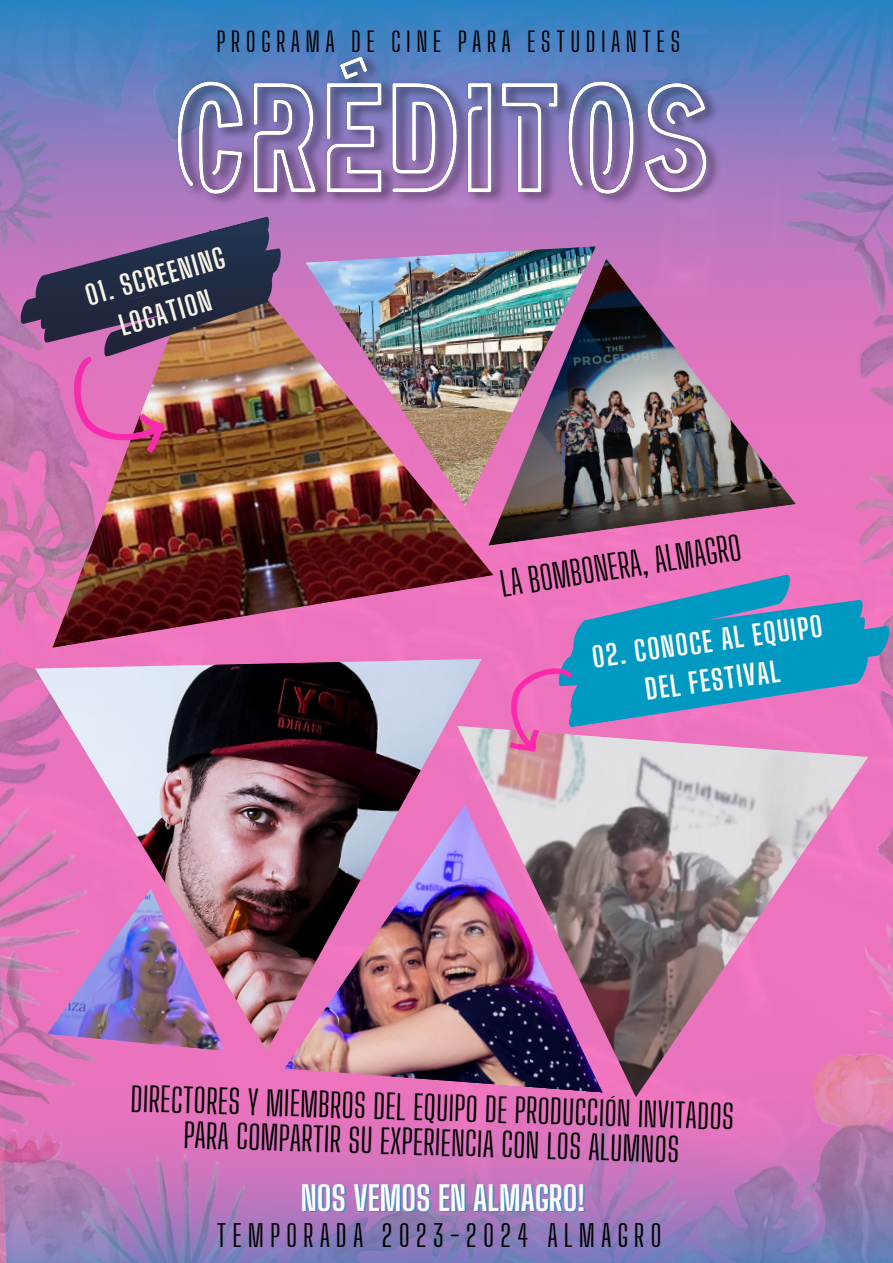
<style>
.page{position:relative;width:893px;height:1263px;background:#fff}
.page>*{position:absolute;margin:0;border:0;box-sizing:border-box;transform-origin:0 0}
.t1{font:33.53px/34.8px "Big Shoulders Display";color:#000;text-align:center}
.t2{font:700 33.53px "Big Shoulders Display";color:#fff}
.t3{font:30px "Big Shoulders Display";letter-spacing:.2em;color:#000}
.t4{font:700 27.9px/39px "Big Shoulders Display";color:#fff;text-align:center}
.t5{font:27px "Big Shoulders Display";letter-spacing:.2em;color:#000}
.t6{font:700 27px "Big Shoulders Display";color:#f8f4e7}
</style>
<div class="page">
<img style="left:141px;top:519px;width:352px;height:129px">
<img style="left:0;top:519px;width:141px;height:140px">
<img style="left:874px;top:789px;width:19px;height:132px">
<img style="left:0;top:559px;width:101px;height:182px">
<img style="left:0;top:741px;width:35px;height:337px">
<img style="left:2px;top:1042px;width:891px;height:221px">
<img style="left:845px;top:921px;width:48px;height:286px">
<img style="left:0;top:0;width:893px;height:519px">
<img style="left:305px;top:246px;width:291px;height:260px">
<img style="left:488px;top:259px;width:308px;height:286px">
<img style="left:35px;top:659px;width:447px;height:392px">
<img style="left:284px;top:805px;width:173px;height:288px">
<img style="left:457px;top:726px;width:411px;height:371px">
<svg style="left:482px;top:573px;width:411px;height:188px;background:#8c89c0"></svg>
<img style="left:47px;top:889px;width:178px;height:162px">
<img style="left:171px;top:47px;width:555px;height:172px">
<p class="t5" style="left:216px;top:26px;width:465px">PROGRAMA DE CINE PARA ESTUDIANTES</p>
<p class="t6" style="left:82px;top:281px;width:144px;rotate:-16deg">01. SCREENING</p>
<p class="t6" style="left:115px;top:310px;width:96px;rotate:-16deg">LOCATION</p>
<p class="t1" style="left:498px;top:567px;width:245px;rotate:-9deg">LA BOMBONERA, ALMAGRO</p>
<p class="t4" style="left:590px;top:638px;width:233px;rotate:-8deg">02. CONOCE AL EQUIPO<br>DEL FESTIVAL</p>
<p class="t1" style="left:131px;top:1080px;width:605px;rotate:2deg">DIRECTORES Y MIEMBROS DEL EQUIPO DE PRODUCCIÓN INVITADOS<br>PARA COMPARTIR SU EXPERIENCIA CON LOS ALUMNOS</p>
<p class="t2" style="left:301px;top:1177px;width:286px">NOS VEMOS EN ALMAGRO!</p>
<p class="t3" style="left:217px;top:1217px;width:446px">TEMPORADA 2023-2024 ALMAGRO</p>
</div>
